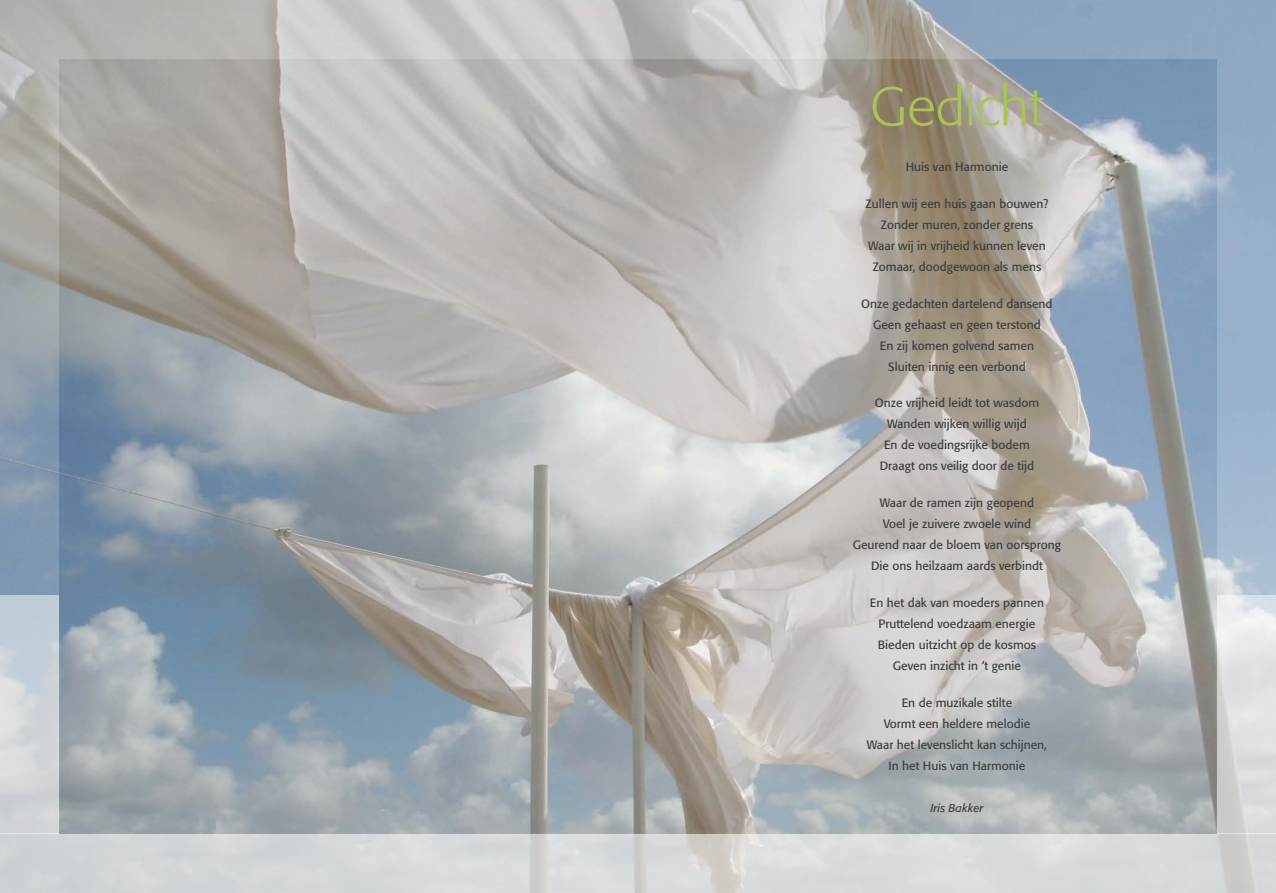
<style>
.page{position:relative;width:1276px;height:893px;background:#fff}
.page>*{position:absolute;margin:0;border:0;box-sizing:border-box;transform-origin:0 0}
.t1{font:300 54px "Formata";color:#a8c357}
.t2{font:12px "Formata";color:#3e3e3f}
.t3{font:italic 11.25px "Formata";color:#3e3e3f}
</style>
<div class="page">
<img style="left:0;top:0;width:1276px;height:595px">
<svg style="left:638px;top:833px;width:638px;height:60px;background:#d7d9d9"></svg>
<div style="left:0;top:833px;width:638px;height:60px;background:#d4d7d9"></div>
<svg style="left:0;top:595px;width:60px;height:238px;background:#ccd3d9"></svg>
<svg style="left:1216px;top:595px;width:60px;height:238px;background:#dadcdc"></svg>
<img style="left:60px;top:60px;width:1156px;height:773px">
<p class="t1" style="left:870px;top:75px;width:175px">Gedicht</p>
<p class="t2" style="left:905px;top:160px;width:104px">Huis van Harmonie</p>
<p class="t2" style="left:865px;top:196px;width:184px">Zullen wij een huis gaan bouwen?</p>
<p class="t2" style="left:881px;top:217px;width:154px">Zonder muren, zonder grens</p>
<p class="t2" style="left:868px;top:238px;width:179px">Waar wij in vrijheid kunnen leven</p>
<p class="t2" style="left:872px;top:259px;width:170px">Zomaar, doodgewoon als mens</p>
<p class="t2" style="left:861px;top:296px;width:193px">Onze gedachten dartelend dansend</p>
<p class="t2" style="left:873px;top:317px;width:169px">Geen gehaast en geen terstond</p>
<p class="t2" style="left:880px;top:338px;width:155px">En zij komen golvend samen</p>
<p class="t2" style="left:888px;top:359px;width:139px">Sluiten innig een verbond</p>
<p class="t2" style="left:875px;top:396px;width:166px">Onze vrijheid leidt tot wasdom</p>
<p class="t2" style="left:887px;top:417px;width:141px">Wanden wijken willig wijd</p>
<p class="t2" style="left:884px;top:438px;width:147px">En de voedingsrijke bodem</p>
<p class="t2" style="left:879px;top:459px;width:156px">Draagt ons veilig door de tijd</p>
<p class="t2" style="left:880px;top:496px;width:156px">Waar de ramen zijn geopend</p>
<p class="t2" style="left:883px;top:517px;width:150px">Voel je zuivere zwoele wind</p>
<p class="t2" style="left:853px;top:538px;width:210px">Geurend naar de bloem van oorsprong</p>
<p class="t2" style="left:871px;top:559px;width:173px">Die ons heilzaam aards verbindt</p>
<p class="t2" style="left:870px;top:595px;width:175px">En het dak van moeders pannen</p>
<p class="t2" style="left:878px;top:616px;width:159px">Pruttelend voedzaam energie</p>
<p class="t2" style="left:877px;top:637px;width:160px">Bieden uitzicht op de kosmos</p>
<p class="t2" style="left:893px;top:658px;width:130px">Geven inzicht in ‘t genie</p>
<p class="t2" style="left:901px;top:695px;width:112px">En de muzikale stilte</p>
<p class="t2" style="left:883px;top:716px;width:148px">Vormt een heldere melodie</p>
<p class="t2" style="left:867px;top:737px;width:182px">Waar het levenslicht kan schijnen,</p>
<p class="t2" style="left:888px;top:758px;width:138px">In het Huis van Harmonie</p>
<p class="t3" style="left:930px;top:801px;width:54px">Iris Bakker</p>
</div>
